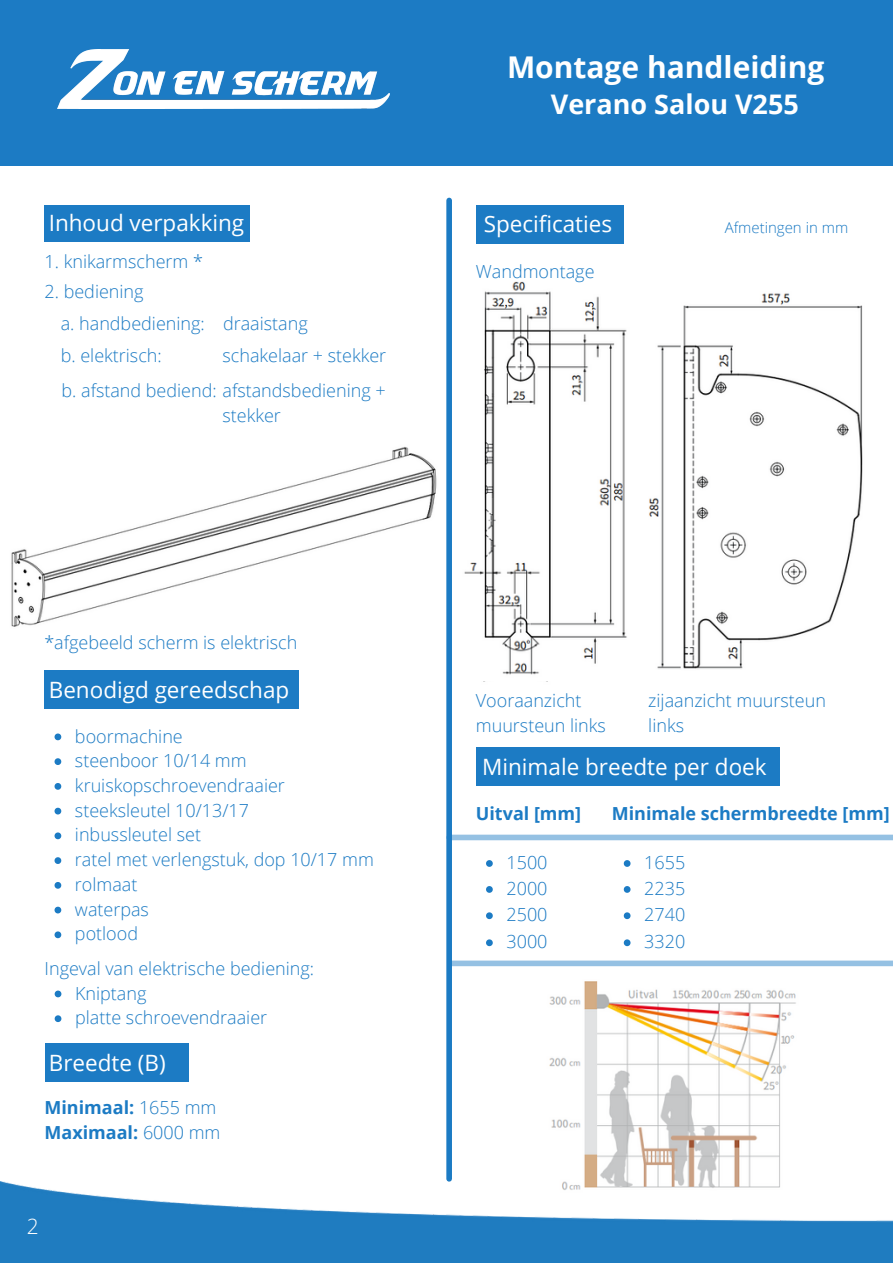
<style>
.page{position:relative;width:893px;height:1264px;background:#fff}
.page>*{position:absolute;margin:0;border:0;box-sizing:border-box;transform-origin:0 0}
.t1{font:700 30px "Open Sans";color:#fff}
.t2{font:700 27px "Open Sans";color:#fff}
.t3{font:22.5px "Open Sans";color:#fff}
.t4{font:300 21px "Open Sans";color:#fff}
.t5{font:300 18px/24.8px "Open Sans";color:#1c7bc4}
.t6{font:700 18px "Open Sans";color:#1c7bc4}
.t7{font:300 15px "Open Sans";color:#1c7bc4}
.s1{font-weight:300}
</style>
<div class="page">
<div style="left:0;top:0;width:892px;height:166px;background:#1c7bc4"></div>
<img style="left:57px;top:50px;width:332px;height:58px">
<div style="left:45px;top:205px;width:205px;height:37px;background:#1c7bc4"></div>
<div style="left:45px;top:670px;width:253px;height:39px;background:#1c7bc4"></div>
<img style="left:0;top:1181px;width:892px;height:81px">
<div style="left:446px;top:200px;width:6px;height:978px;background:#1c7bc4"></div>
<div style="left:476px;top:205px;width:147px;height:38px;background:#1c7bc4"></div>
<div style="left:476px;top:746px;width:303px;height:39px;background:#1c7bc4"></div>
<div style="left:449px;top:834px;width:443px;height:6px;background:#95c1e3"></div>
<div style="left:45px;top:1043px;width:143px;height:39px;background:#1c7bc4"></div>
<div style="left:452px;top:960px;width:440px;height:6px;background:#95c1e3"></div>
<img style="left:11px;top:446px;width:426px;height:181px">
<img style="left:464px;top:281px;width:163px;height:394px">
<img style="left:649px;top:293px;width:214px;height:376px">
<img style="left:542px;top:981px;width:271px;height:218px">
<svg style="left:55px;top:733px;width:6px;height:7px"></svg>
<svg style="left:55px;top:758px;width:6px;height:7px"></svg>
<svg style="left:55px;top:783px;width:6px;height:6px"></svg>
<svg style="left:55px;top:807px;width:6px;height:7px"></svg>
<svg style="left:55px;top:832px;width:6px;height:7px"></svg>
<svg style="left:55px;top:857px;width:6px;height:7px"></svg>
<svg style="left:55px;top:882px;width:6px;height:6px"></svg>
<svg style="left:55px;top:906px;width:6px;height:7px"></svg>
<svg style="left:55px;top:931px;width:6px;height:7px"></svg>
<svg style="left:486px;top:860px;width:6px;height:6px"></svg>
<svg style="left:486px;top:886px;width:6px;height:6px"></svg>
<svg style="left:486px;top:912px;width:6px;height:7px"></svg>
<svg style="left:486px;top:939px;width:6px;height:7px"></svg>
<svg style="left:623px;top:860px;width:7px;height:6px"></svg>
<svg style="left:623px;top:886px;width:7px;height:6px"></svg>
<svg style="left:623px;top:912px;width:7px;height:7px"></svg>
<svg style="left:623px;top:939px;width:7px;height:7px"></svg>
<svg style="left:55px;top:990px;width:6px;height:7px"></svg>
<svg style="left:55px;top:1015px;width:6px;height:7px"></svg>
<p class="t3" style="left:49px;top:207px;width:197px">Inhoud verpakking</p>
<p class="t5" style="left:45px;top:248px;width:160px">1. knikarmscherm *</p>
<p class="t5" style="left:45px;top:279px;width:100px">2. bediening</p>
<p class="t5" style="left:61px;top:311px;width:145px">a. handbediening:</p>
<p class="t5" style="left:61px;top:343px;width:102px">b. elektrisch:</p>
<p class="t5" style="left:222px;top:343px;width:165px">schakelaar + stekker</p>
<p class="t5" style="left:223px;top:311px;width:86px">draaistang</p>
<p class="t5" style="left:62px;top:377px;width:325px">b. afstand bediend: afstandsbediening +</p>
<p class="t5" style="left:222px;top:402px;width:60px">stekker</p>
<p class="t5" style="left:44px;top:629px;width:254px">*afgebeeld scherm is elektrisch</p>
<p class="t3" style="left:49px;top:674px;width:242px">Benodigd gereedschap</p>
<p class="t5" style="left:75px;top:723px;width:109px">boormachine</p>
<p class="t5" style="left:75px;top:748px;width:173px">steenboor 10/14 mm</p>
<p class="t5" style="left:75px;top:772px;width:211px">kruiskopschroevendraaier</p>
<p class="t5" style="left:75px;top:797px;width:175px">steeksleutel 10/13/17</p>
<p class="t5" style="left:75px;top:822px;width:128px">inbussleutel set</p>
<p class="t5" style="left:75px;top:846px;width:300px">ratel met verlengstuk, dop 10/17 mm</p>
<p class="t5" style="left:75px;top:871px;width:64px">rolmaat</p>
<p class="t5" style="left:75px;top:896px;width:75px">waterpas</p>
<p class="t5" style="left:75px;top:921px;width:65px">potlood</p>
<p class="t5" style="left:45px;top:955px;width:271px">Ingeval van elektrische bediening:</p>
<p class="t5" style="left:75px;top:980px;width:73px">Kniptang</p>
<p class="t5" style="left:75px;top:1004px;width:194px">platte schroevendraaier</p>
<p class="t3" style="left:49px;top:1047px;width:118px">Breedte (B)</p>
<p class="t6" style="left:45px;top:1094px;width:173px">Minimaal: <span class="s1">1655 mm</span></p>
<p class="t6" style="left:45px;top:1119px;width:177px">Maximaal: <span class="s1">6000 mm</span></p>
<p class="t4" style="left:27px;top:1211px;width:13px">2</p>
<p class="t1" style="left:507px;top:46px;width:319px">Montage handleiding</p>
<p class="t2" style="left:551px;top:85px;width:249px">Verano Salou V255</p>
<p class="t3" style="left:483px;top:208px;width:130px">Specificaties</p>
<p class="t5" style="left:476px;top:258px;width:120px">Wandmontage</p>
<p class="t7" style="left:724px;top:217px;width:125px">Afmetingen in mm</p>
<p class="t5" style="left:476px;top:687px;width:131px">Vooraanzicht muursteun links</p>
<p class="t5" style="left:648px;top:687px;width:179px">zijaanzicht muursteun links</p>
<p class="t3" style="left:482px;top:750px;width:286px">Minimale breedte per doek</p>
<p class="t6" style="left:476px;top:800px;width:107px">Uitval [mm]</p>
<p class="t6" style="left:611px;top:800px;width:279px">Minimale schermbreedte [mm]</p>
<p class="t5" style="left:506px;top:849px;width:43px">1500</p>
<p class="t5" style="left:506px;top:875px;width:43px">2000</p>
<p class="t5" style="left:506px;top:902px;width:43px">2500</p>
<p class="t5" style="left:506px;top:929px;width:43px">3000</p>
<p class="t5" style="left:644px;top:849px;width:43px">1655</p>
<p class="t5" style="left:644px;top:875px;width:43px">2235</p>
<p class="t5" style="left:644px;top:902px;width:43px">2740</p>
<p class="t5" style="left:644px;top:929px;width:43px">3320</p>
</div>
